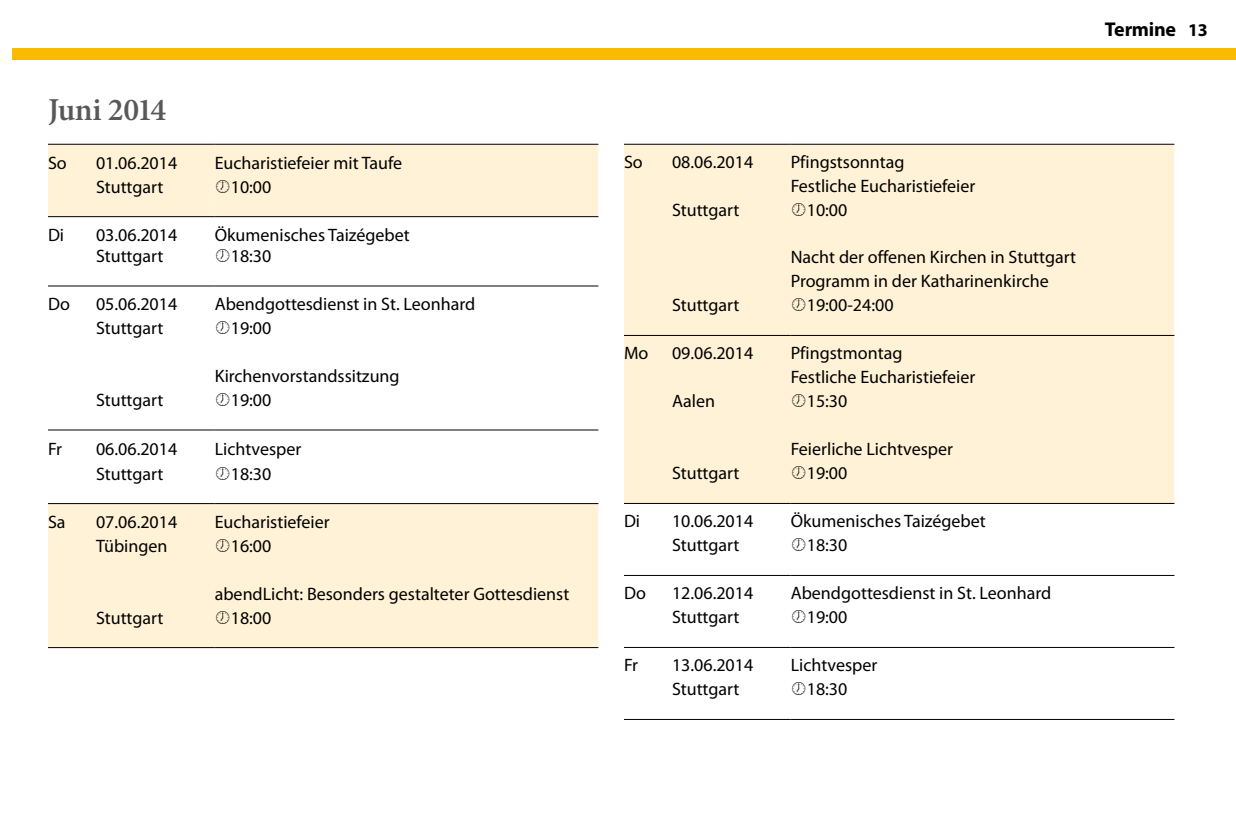
<style>
.page{position:relative;width:1236px;height:840px;background:#fff}
.page>*{position:absolute;margin:0;border:0;box-sizing:border-box;transform-origin:0 0}
.t1{font:600 32px "Minion Pro";letter-spacing:-.03em;color:#58585a}
.t2{font:700 20px "Myriad Pro";letter-spacing:-.015em;color:#000}
.t3{font:18px/24px "Myriad Pro";color:#000}
.t4{font:700 18px "Myriad Pro";color:#000}
</style>
<div class="page">
<div style="left:624px;top:145px;width:550px;height:358px;background:#fff2d6"></div>
<hr style="left:624px;top:335px;width:48px;height:1px;background:#000">
<hr style="left:672px;top:335px;width:119px;height:1px;background:#000">
<hr style="left:791px;top:335px;width:383px;height:1px;background:#000">
<hr style="left:624px;top:144px;width:48px;height:1px;background:#000">
<hr style="left:672px;top:144px;width:119px;height:1px;background:#000">
<hr style="left:791px;top:144px;width:383px;height:1px;background:#000">
<hr style="left:624px;top:503px;width:48px;height:1px;background:#000">
<hr style="left:672px;top:503px;width:119px;height:1px;background:#000">
<hr style="left:791px;top:503px;width:383px;height:1px;background:#000">
<hr style="left:624px;top:575px;width:48px;height:1px;background:#000">
<hr style="left:672px;top:575px;width:119px;height:1px;background:#000">
<hr style="left:791px;top:575px;width:383px;height:1px;background:#000">
<hr style="left:624px;top:647px;width:48px;height:1px;background:#000">
<hr style="left:672px;top:647px;width:119px;height:1px;background:#000">
<hr style="left:791px;top:647px;width:383px;height:1px;background:#000">
<hr style="left:624px;top:719px;width:48px;height:1px;background:#000">
<hr style="left:672px;top:719px;width:119px;height:1px;background:#000">
<hr style="left:791px;top:719px;width:383px;height:1px;background:#000">
<svg style="left:48px;top:145px;width:550px;height:502px"></svg>
<hr style="left:48px;top:144px;width:48px;height:1px;background:#000">
<hr style="left:96px;top:144px;width:119px;height:1px;background:#000">
<hr style="left:48px;top:216px;width:48px;height:1px;background:#000">
<hr style="left:96px;top:216px;width:119px;height:1px;background:#000">
<hr style="left:48px;top:286px;width:48px;height:1px;background:#000">
<hr style="left:96px;top:286px;width:119px;height:1px;background:#000">
<hr style="left:215px;top:286px;width:383px;height:1px;background:#000">
<hr style="left:48px;top:430px;width:48px;height:1px;background:#000">
<hr style="left:96px;top:430px;width:119px;height:1px;background:#000">
<hr style="left:215px;top:430px;width:383px;height:1px;background:#000">
<hr style="left:48px;top:503px;width:48px;height:1px;background:#000">
<hr style="left:96px;top:503px;width:119px;height:1px;background:#000">
<hr style="left:215px;top:503px;width:383px;height:1px;background:#000">
<hr style="left:48px;top:647px;width:48px;height:1px;background:#000">
<hr style="left:96px;top:647px;width:119px;height:1px;background:#000">
<hr style="left:215px;top:647px;width:383px;height:1px;background:#000">
<div style="left:12px;top:48px;width:1224px;height:12px;background:#faba00"></div>
<svg style="left:792px;top:203px;width:13px;height:13px"></svg>
<svg style="left:792px;top:298px;width:13px;height:13px"></svg>
<svg style="left:792px;top:394px;width:13px;height:13px"></svg>
<svg style="left:792px;top:466px;width:13px;height:13px"></svg>
<div style="left:215px;top:144px;width:383px;height:73px;background:#fff2d6"></div>
<svg style="left:216px;top:249px;width:13px;height:13px"></svg>
<svg style="left:216px;top:321px;width:13px;height:13px"></svg>
<svg style="left:216px;top:393px;width:13px;height:13px"></svg>
<svg style="left:216px;top:466px;width:13px;height:14px"></svg>
<svg style="left:216px;top:538px;width:13px;height:14px"></svg>
<svg style="left:216px;top:610px;width:13px;height:14px"></svg>
<h1 class="t1" style="left:48px;top:88px;width:120px">Juni 2014</h1>
<p class="t3" style="left:48px;top:151px;width:20px">So</p>
<p class="t3" style="left:96px;top:151px;width:83px">01.06.2014</p>
<p class="t3" style="left:215px;top:151px;width:189px">Eucharistiefeier mit Taufe</p>
<p class="t3" style="left:96px;top:174px;width:69px">Stuttgart</p>
<p class="t3" style="left:231px;top:174px;width:42px">10:00</p>
<p class="t3" style="left:48px;top:222px;width:18px">Di</p>
<p class="t3" style="left:96px;top:222px;width:83px">03.06.2014</p>
<p class="t3" style="left:215px;top:222px;width:197px">Ökumenisches Taizégebet</p>
<p class="t3" style="left:96px;top:244px;width:69px">Stuttgart</p>
<p class="t3" style="left:231px;top:244px;width:42px">18:30</p>
<p class="t3" style="left:48px;top:292px;width:23px">Do</p>
<p class="t3" style="left:96px;top:292px;width:83px">05.06.2014</p>
<p class="t3" style="left:215px;top:292px;width:262px">Abendgottesdienst in St. Leonhard</p>
<p class="t3" style="left:96px;top:316px;width:69px">Stuttgart</p>
<p class="t3" style="left:231px;top:316px;width:42px">19:00</p>
<p class="t3" style="left:215px;top:364px;width:186px">Kirchenvorstandssitzung</p>
<p class="t3" style="left:96px;top:388px;width:69px">Stuttgart</p>
<p class="t3" style="left:231px;top:388px;width:42px">19:00</p>
<p class="t3" style="left:48px;top:436px;width:16px">Fr</p>
<p class="t3" style="left:96px;top:436px;width:83px">06.06.2014</p>
<p class="t3" style="left:215px;top:436px;width:88px">Lichtvesper</p>
<p class="t3" style="left:96px;top:461px;width:69px">Stuttgart</p>
<p class="t3" style="left:231px;top:461px;width:42px">18:30</p>
<p class="t3" style="left:48px;top:509px;width:19px">Sa</p>
<p class="t3" style="left:96px;top:509px;width:83px">07.06.2014</p>
<p class="t3" style="left:215px;top:509px;width:117px">Eucharistiefeier</p>
<p class="t3" style="left:96px;top:533px;width:73px">Tübingen</p>
<p class="t3" style="left:231px;top:533px;width:42px">16:00</p>
<p class="t3" style="left:215px;top:581px;width:356px">abendLicht: Besonders gestalteter Gottesdienst</p>
<p class="t3" style="left:96px;top:605px;width:69px">Stuttgart</p>
<p class="t3" style="left:231px;top:605px;width:42px">18:00</p>
<p class="t2" style="left:1105px;top:16px;width:73px">Termine</p>
<p class="t4" style="left:1188px;top:18px;width:21px">13</p>
<p class="t3" style="left:624px;top:150px;width:20px">So</p>
<p class="t3" style="left:672px;top:150px;width:83px">08.06.2014</p>
<p class="t3" style="left:791px;top:150px;width:186px">Pfingstsonntag<br>Festliche Eucharistiefeier</p>
<p class="t3" style="left:672px;top:198px;width:69px">Stuttgart</p>
<p class="t3" style="left:807px;top:198px;width:42px">10:00</p>
<p class="t3" style="left:791px;top:245px;width:287px">Nacht der offenen Kirchen in Stuttgart<br>Programm in der Katharinenkirche</p>
<p class="t3" style="left:672px;top:293px;width:69px">Stuttgart</p>
<p class="t3" style="left:807px;top:293px;width:88px">19:00-24:00</p>
<p class="t3" style="left:624px;top:341px;width:26px">Mo</p>
<p class="t3" style="left:672px;top:341px;width:83px">09.06.2014</p>
<p class="t3" style="left:791px;top:341px;width:186px">Pfingstmontag<br>Festliche Eucharistiefeier</p>
<p class="t3" style="left:672px;top:389px;width:45px">Aalen</p>
<p class="t3" style="left:807px;top:389px;width:42px">15:30</p>
<p class="t3" style="left:791px;top:437px;width:164px">Feierliche Lichtvesper</p>
<p class="t3" style="left:672px;top:461px;width:69px">Stuttgart</p>
<p class="t3" style="left:807px;top:461px;width:42px">19:00</p>
<p class="t3" style="left:624px;top:509px;width:18px">Di</p>
<p class="t3" style="left:672px;top:509px;width:83px">10.06.2014</p>
<p class="t3" style="left:791px;top:509px;width:197px">Ökumenisches Taizégebet</p>
<p class="t3" style="left:672px;top:533px;width:69px">Stuttgart</p>
<p class="t3" style="left:807px;top:533px;width:42px">18:30</p>
<p class="t3" style="left:624px;top:581px;width:23px">Do</p>
<p class="t3" style="left:672px;top:581px;width:83px">12.06.2014</p>
<p class="t3" style="left:791px;top:581px;width:262px">Abendgottesdienst in St. Leonhard</p>
<p class="t3" style="left:672px;top:605px;width:69px">Stuttgart</p>
<p class="t3" style="left:807px;top:605px;width:42px">19:00</p>
<p class="t3" style="left:624px;top:653px;width:16px">Fr</p>
<p class="t3" style="left:672px;top:653px;width:83px">13.06.2014</p>
<p class="t3" style="left:791px;top:653px;width:88px">Lichtvesper</p>
<p class="t3" style="left:672px;top:677px;width:69px">Stuttgart</p>
<p class="t3" style="left:807px;top:677px;width:42px">18:30</p>
</div>
